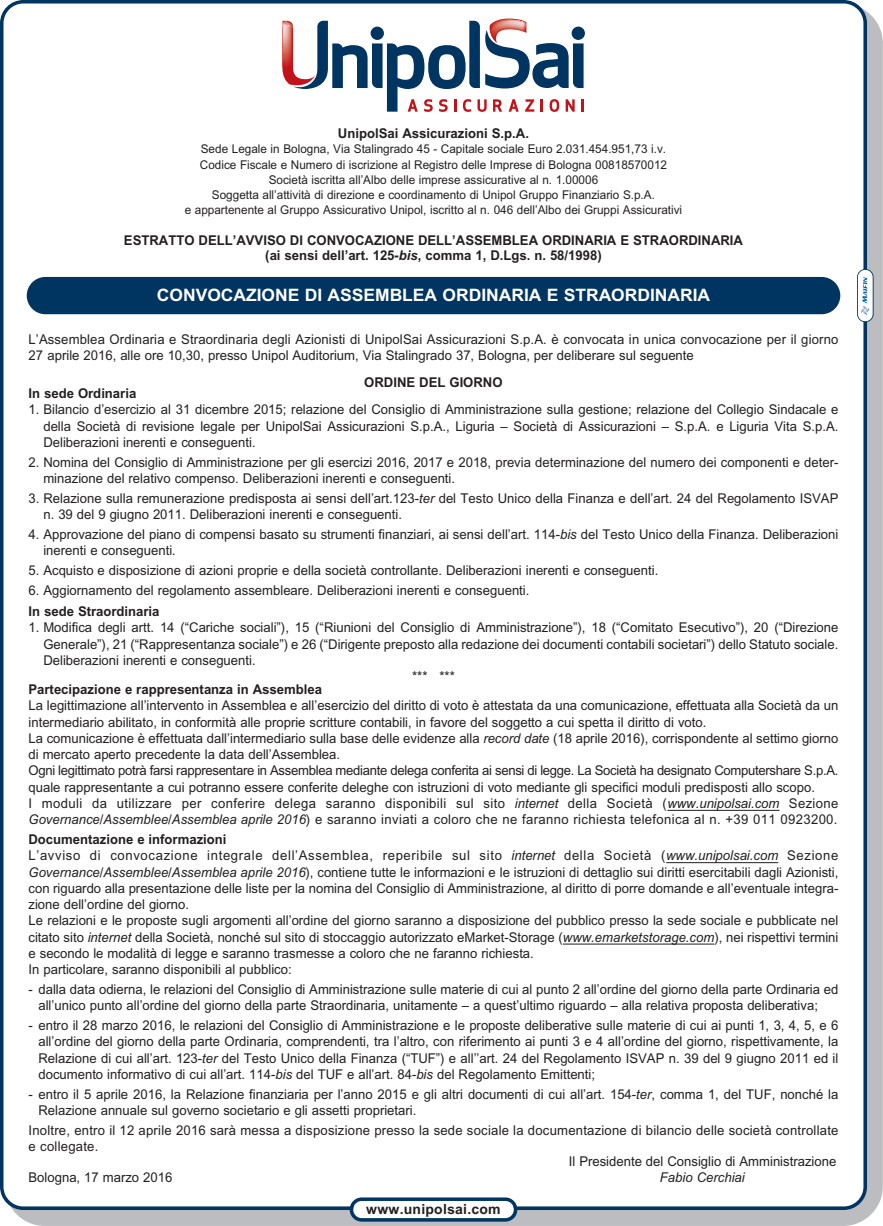
<style>
.page{position:relative;width:883px;height:1226px;background:#fff}
.page>*{position:absolute;margin:0;border:0;box-sizing:border-box;transform-origin:0 0}
.t1{font:700 17.15px "Arial E";color:#fff}
.t2{font:700 14px "Arial E";letter-spacing:.015em;color:#231f20}
.t3{font:13.47px/16.3px "Arial E";color:#231f20}
.t4{font:700 13.47px/14.9px "Arial E";color:#231f20;text-align:center}
.t5{font:italic 13.47px "Arial E";color:#231f20}
.t6{font:12.08px/15px "Arial E";color:#231f20;text-align:center}
.s1{font-style:italic}
.s2{font-weight:700}
</style>
<div class="page">
<div style="left:5px;top:4px;width:878px;height:1221px;background:#bcbdc0;border-radius:40px"></div>
<div style="left:0;top:0;width:867px;height:1209px;background:#fff"></div>
<div style="left:858px;top:270px;width:15px;height:51px;background:#fff;border-radius:7px"></div>
<svg style="left:861px;top:277px;width:8px;height:38px"></svg>
<div style="left:857px;top:269px;width:17px;height:53px;border:2px solid #003f61;border-radius:8px"></div>
<hr style="left:667px;top:809px;width:113px;height:1px;background:#231f20">
<hr style="left:666px;top:862px;width:112px;height:1px;background:#231f20">
<hr style="left:563px;top:943px;width:151px;height:1px;background:#231f20">
<div style="left:27px;top:277px;width:813px;height:37px;background:#003562;border-radius:19px"></div>
<svg style="left:350px;top:1197px;width:167px;height:24px"></svg>
<svg style="left:282px;top:19px;width:302px;height:93px"></svg>
<p class="t4" style="left:338px;top:127px;width:193px">UnipolSai Assicurazioni S.p.A.</p>
<p class="t6" style="left:185px;top:143px;width:499px">Sede Legale in Bologna, Via Stalingrado 45 - Capitale sociale Euro 2.031.454.951,73 i.v.<br>Codice Fiscale e Numero di iscrizione al Registro delle Imprese di Bologna 00818570012<br>Società iscritta all’Albo delle imprese assicurative al n. 1.00006<br>Soggetta all’attività di direzione e coordinamento di Unipol Gruppo Finanziario S.p.A.<br>e appartenente al Gruppo Assicurativo Unipol, iscritto al n. 046 dell’Albo dei Gruppi Assicurativi</p>
<p class="t4" style="left:124px;top:234px;width:621px">ESTRATTO DELL’AVVISO DI CONVOCAZIONE DELL’ASSEMBLEA ORDINARIA E STRAORDINARIA (ai sensi dell’art. 125-<span class="s1">bis</span>, comma 1, D.Lgs. n. 58/1998)</p>
<p class="t1" style="left:157px;top:289px;width:555px">CONVOCAZIONE DI ASSEMBLEA ORDINARIA E STRAORDINARIA</p>
<p class="t3" style="left:29px;top:332px;width:811px">L’Assemblea Ordinaria e Straordinaria degli Azionisti di UnipolSai Assicurazioni S.p.A. è convocata in unica convocazione per il giorno<br>27 aprile 2016, alle ore 10,30, presso Unipol Auditorium, Via Stalingrado 37, Bologna, per deliberare sul seguente</p>
<p class="t4" style="left:364px;top:376px;width:140px">ORDINE DEL GIORNO</p>
<p class="t4" style="left:29px;top:387px;width:109px">In sede Ordinaria</p>
<p class="t3" style="left:43px;top:403px;width:797px;text-align:justify;text-indent:-15px">1. Bilancio d’esercizio al 31 dicembre 2015; relazione del Consiglio di Amministrazione sulla gestione; relazione del Collegio Sindacale e della Società di revisione legale per UnipolSai Assicurazioni S.p.A., Liguria – Società di Assicurazioni – S.p.A. e Liguria Vita S.p.A.<br>Deliberazioni inerenti e conseguenti.</p>
<p class="t3" style="left:43px;top:455px;width:797px;text-indent:-15px">2. Nomina del Consiglio di Amministrazione per gli esercizi 2016, 2017 e 2018, previa determinazione del numero dei componenti e deter&shy;minazione del relativo compenso. Deliberazioni inerenti e conseguenti.</p>
<p class="t3" style="left:43px;top:491px;width:797px;text-indent:-15px">3. Relazione sulla remunerazione predisposta ai sensi dell’art.123-<span class="s1">ter</span> del Testo Unico della Finanza e dell’art. 24 del Regolamento ISVAP n. 39 del 9 giugno 2011. Deliberazioni inerenti e conseguenti.</p>
<p class="t3" style="left:43px;top:527px;width:797px;text-indent:-15px">4. Approvazione del piano di compensi basato su strumenti finanziari, ai sensi dell’art. 114-<span class="s1">bis</span> del Testo Unico della Finanza. Deliberazioni inerenti e conseguenti.</p>
<p class="t3" style="left:29px;top:563px;width:631px">5. Acquisto e disposizione di azioni proprie e della società controllante. Deliberazioni inerenti e conseguenti.</p>
<p class="t3" style="left:29px;top:583px;width:502px">6. Aggiornamento del regolamento assembleare. Deliberazioni inerenti e conseguenti.</p>
<p class="t4" style="left:29px;top:605px;width:133px">In sede Straordinaria</p>
<p class="t3" style="left:29px;top:620px;width:811px">1. Modifica degli artt. 14 (“Cariche sociali”), 15 (“Riunioni del Consiglio di Amministrazione”), 18 (“Comitato Esecutivo”), 20 (“Direzione</p>
<p class="t3" style="left:43px;top:637px;width:797px">Generale”), 21 (“Rappresentanza sociale”) e 26 (“Dirigente preposto alla redazione dei documenti contabili societari”) dello Statuto sociale.</p>
<p class="t3" style="left:43px;top:653px;width:214px">Deliberazioni inerenti e conseguenti.</p>
<p class="t3" style="left:412px;top:669px;width:44px">*** ***</p>
<p class="t4" style="left:29px;top:683px;width:295px">Partecipazione e rappresentanza in Assemblea</p>
<p class="t3" style="left:29px;top:698px;width:811px">La legittimazione all’intervento in Assemblea e all’esercizio del diritto di voto è attestata da una comunicazione, effettuata alla Società da un intermediario abilitato, in conformità alle proprie scritture contabili, in favore del soggetto a cui spetta il diritto di voto.<br>La comunicazione è effettuata dall’intermediario sulla base delle evidenze alla <span class="s1">record date</span> (18 aprile 2016), corrispondente al settimo giorno di mercato aperto precedente la data dell’Assemblea.<br>Ogni legittimato potrà farsi rappresentare in Assemblea mediante delega conferita ai sensi di legge. La Società ha designato Computershare S.p.A. quale rappresentante a cui potranno essere conferite deleghe con istruzioni di voto mediante gli specifici moduli predisposti allo scopo.<br>I moduli da utilizzare per conferire delega saranno disponibili sul sito <span class="s1">internet</span> della Società (<span class="s1">www.unipolsai.com</span> Sezione <span class="s1">Governance/Assemblee/Assemblea aprile 2016</span>) e saranno inviati a coloro che ne faranno richiesta telefonica al n. +39 011 0923200.</p>
<p class="t3" style="left:29px;top:832px;width:811px"><span class="s2">Documentazione e informazioni<br></span>L’avviso di convocazione integrale dell’Assemblea, reperibile sul sito <span class="s1">internet</span> della Società (<span class="s1">www.unipolsai.com</span> Sezione <span class="s1">Governance/Assemblee/Assemblea aprile 2016</span>), contiene tutte le informazioni e le istruzioni di dettaglio sui diritti esercitabili dagli Azionisti, con riguardo alla presentazione delle liste per la nomina del Consiglio di Amministrazione, al diritto di porre domande e all’eventuale integra&shy;zione dell’ordine del giorno.<br>Le relazioni e le proposte sugli argomenti all’ordine del giorno saranno a disposizione del pubblico presso la sede sociale e pubblicate nel citato sito <span class="s1">internet</span> della Società, nonché sul sito di stoccaggio autorizzato eMarket-Storage (<span class="s1">www.emarketstorage.com</span>), nei rispettivi termini e secondo le modalità di legge e saranno trasmesse a coloro che ne faranno richiesta.<br>In particolare, saranno disponibili al pubblico:</p>
<p class="t3" style="left:38px;top:982px;width:801px;text-indent:-10px">- dalla data odierna, le relazioni del Consiglio di Amministrazione sulle materie di cui al punto 2 all’ordine del giorno della parte Ordinaria ed all’unico punto all’ordine del giorno della parte Straordinaria, unitamente – a quest’ultimo riguardo – alla relativa proposta deliberativa;</p>
<p class="t3" style="left:38px;top:1018px;width:801px;text-align:justify;text-indent:-10px">- entro il 28 marzo 2016, le relazioni del Consiglio di Amministrazione e le proposte deliberative sulle materie di cui ai punti 1, 3, 4, 5, e 6 all’ordine del giorno della parte Ordinaria, comprendenti, tra l’altro, con riferimento ai punti 3 e 4 all’ordine del giorno, rispettivamente, la Relazione di cui all’art. 123-<span class="s1">ter</span> del Testo Unico della Finanza (“TUF”) e all’’art. 24 del Regolamento ISVAP n. 39 del 9 giugno 2011 ed il documento informativo di cui all’art. 114-<span class="s1">bis</span> del TUF e all’art. 84-<span class="s1">bis</span> del Regolamento Emittenti;</p>
<p class="t3" style="left:38px;top:1086px;width:801px;text-indent:-10px">- entro il 5 aprile 2016, la Relazione finanziaria per l’anno 2015 e gli altri documenti di cui all’art. 154-<span class="s1">ter</span>, comma 1, del TUF, nonché la<br>Relazione annuale sul governo societario e gli assetti proprietari.</p>
<p class="t3" style="left:29px;top:1122px;width:811px">Inoltre, entro il 12 aprile 2016 sarà messa a disposizione presso la sede sociale la documentazione di bilancio delle società controllate</p>
<p class="t3" style="left:29px;top:1139px;width:71px">e collegate.</p>
<p class="t3" style="left:569px;top:1154px;width:269px">Il Presidente del Consiglio di Amministrazione</p>
<p class="t3" style="left:29px;top:1170px;width:145px">Bologna, 17 marzo 2016</p>
<p class="t5" style="left:660px;top:1172px;width:86px">Fabio Cerchiai</p>
<p class="t2" style="left:366px;top:1203px;width:136px">www.unipolsai.com</p>
</div>
